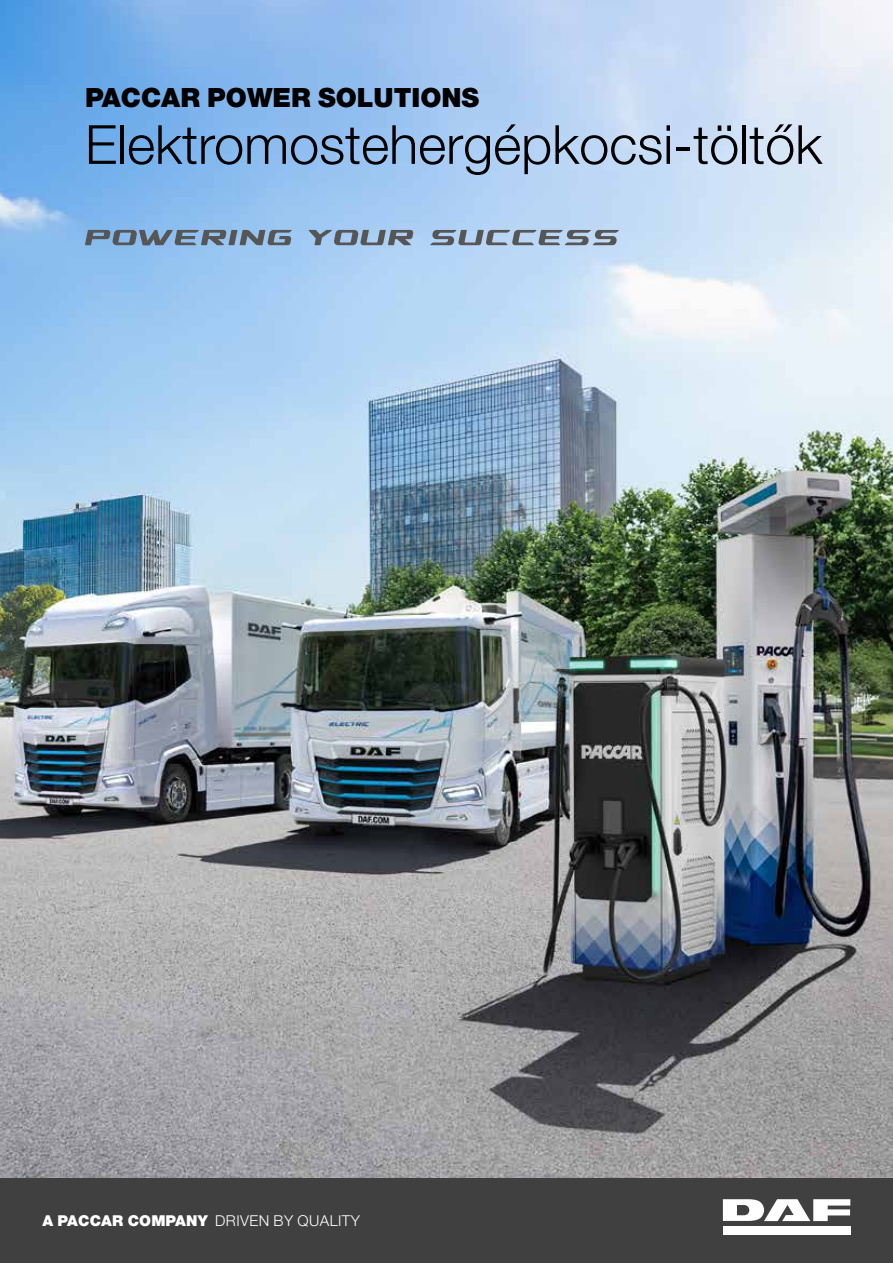
<style>
.page{position:relative;width:893px;height:1263px;background:#fff}
.page>*{position:absolute;margin:0;border:0;box-sizing:border-box;transform-origin:0 0}
.t1{font:300 54px "Helvetica Neue LT Pro";color:#000}
.t2{font:900 26.55px "Helvetica Neue LT Pro";color:#000}
.t3{font:300 15px "Helvetica Neue LT Pro";letter-spacing:.03em;color:#fff}
.s1{font-weight:900}
</style>
<div class="page">
<img style="left:0;top:0;width:893px;height:1178px">
<div style="left:0;top:1178px;width:893px;height:85px;background:#404040"></div>
<div style="left:723px;top:1226px;width:127px;height:8px;background:#fff"></div>
<svg style="left:723px;top:1199px;width:127px;height:22px"></svg>
<svg style="left:85px;top:230px;width:207px;height:15px;background:#6f8499"></svg>
<svg style="left:309px;top:230px;width:105px;height:15px;background:#7c8ea1"></svg>
<svg style="left:430px;top:230px;width:189px;height:15px;background:#8897a7"></svg>
<p class="t2" style="left:85px;top:82px;width:396px">PACCAR POWER SOLUTIONS</p>
<p class="t1" style="left:85px;top:112px;width:739px">Elektromostehergépkocsi-töltők</p>
<p class="t3" style="left:43px;top:1211px;width:319px"><span class="s1">A PACCAR COMPANY</span> DRIVEN BY QUALITY</p>
</div>
